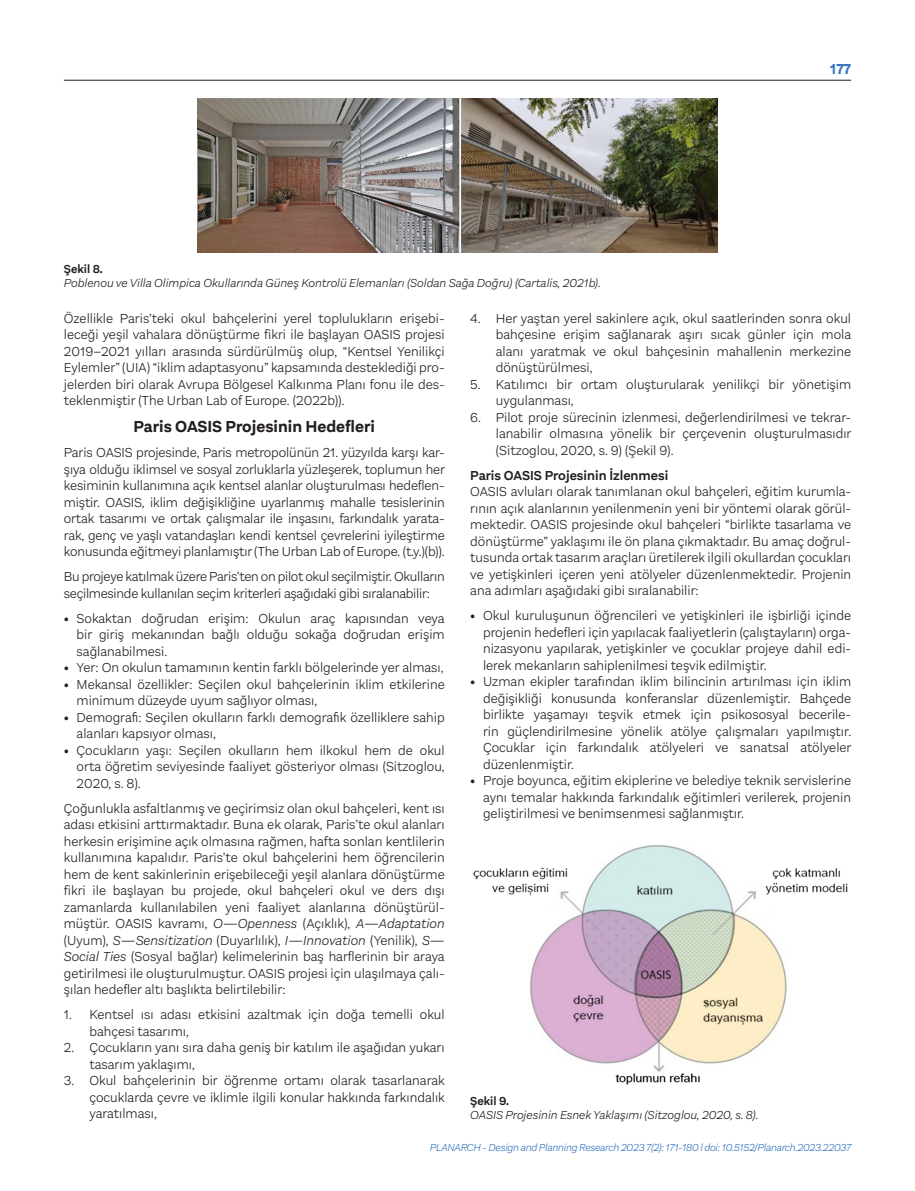
<style>
.page{position:relative;width:915px;height:1191px;background:#fff}
.page>*{position:absolute;margin:0;border:0;box-sizing:border-box;transform-origin:0 0}
.t1{font:700 16.5px "Aestetico";color:#231f20}
.t2{font:700 15px "Aestetico";color:#3876bb}
.t3{font:300 13.5px/16.5px "Aestetico";color:#231f20;text-align:justify}
.t4{font:300 13.5px/16.5px "Aestetico";letter-spacing:-.02em;color:#231f20}
.t5{font:600 13.5px "Aestetico";color:#231f20}
.t6{font:italic 300 12px "Aestetico";color:#231f20}
.t7{font:600 12px "Aestetico";color:#231f20}
.t8{font:italic 300 10.5px "Aestetico";letter-spacing:-.025em;color:#3876bb}
.s1{font-weight:700}
.s2{font-style:italic}
</style>
<div class="page">
<hr style="left:64px;top:80px;width:786px;height:1px;background:#231f20">
<img style="left:198px;top:99px;width:518px;height:153px">
<img style="left:473px;top:845px;width:374px;height:239px">
<p class="t7" style="left:64px;top:262px;width:41px">Şekil 8.</p>
<p class="t6" style="left:64px;top:276px;width:538px">Poblenou ve Villa Olimpica Okullarında Güneş Kontrolü Elemanları (Soldan Sağa Doğru) (Cartalis, 2021b).</p>
<p class="t2" style="left:830px;top:60px;width:22px">177</p>
<p class="t3" style="left:64px;top:310px;width:382px">Özellikle Paris’teki okul bahçelerini yerel toplulukların erişebi&shy;leceği yeşil vahalara dönüştürme fikri ile başlayan OASIS projesi 2019–2021 yılları arasında sürdürülmüş olup, “Kentsel Yenilikçi Eylemler” (UIA) “iklim adaptasyonu” kapsamında desteklediği pro&shy;jelerden biri olarak Avrupa Bölgesel Kalkınma Planı fonu ile des&shy;teklenmiştir (The Urban Lab of Europe. (2022b)).</p>
<p class="t1" style="left:133px;top:417px;width:243px">Paris OASIS Projesinin Hedefleri</p>
<p class="t3" style="left:64px;top:444px;width:382px">Paris OASIS projesinde, Paris metropolünün 21. yüzyılda karşı kar&shy;şıya olduğu iklimsel ve sosyal zorluklarla yüzleşerek, toplumun her kesiminin kullanımına açık kentsel alanlar oluşturulması hedeflen&shy;miştir. OASIS, iklim değişikliğine uyarlanmış mahalle tesislerinin ortak tasarımı ve ortak çalışmalar ile inşasını, farkındalık yarata&shy;rak, genç ve yaşlı vatandaşları kendi kentsel çevrelerini iyileştirme konusunda eğitmeyi planlamıştır (The Urban Lab of Europe. (t.y.)(b)).</p>
<p class="t4" style="left:64px;top:568px;width:382px">Bu projeye katılmak üzere Paris’ten on pilot okul seçilmiştir. Okulların seçilmesinde kullanılan seçim kriterleri aşağıdaki gibi sıralanabilir:</p>
<p class="t3" style="left:77px;top:610px;width:369px;text-indent:-13px"><span class="s1">•</span> Sokaktan doğrudan erişim: Okulun araç kapısından veya bir giriş mekanından bağlı olduğu sokağa doğrudan erişim sağlanabilmesi.</p>
<p class="t3" style="left:64px;top:659px;width:381px"><span class="s1">•</span> Yer: On okulun tamamının kentin farklı bölgelerinde yer alması,</p>
<p class="t3" style="left:77px;top:676px;width:369px;text-indent:-13px"><span class="s1">•</span> Mekansal özellikler: Seçilen okul bahçelerinin iklim etkilerine minimum düzeyde uyum sağlıyor olması,</p>
<p class="t3" style="left:77px;top:709px;width:369px;text-indent:-13px"><span class="s1">•</span> Demografi: Seçilen okulların farklı demografik özelliklere sahip alanları kapsıyor olması,</p>
<p class="t3" style="left:77px;top:742px;width:369px;text-indent:-13px"><span class="s1">•</span> Çocukların yaşı: Seçilen okulların hem ilkokul hem de okul orta öğretim seviyesinde faaliyet gösteriyor olması (Sitzoglou, 2020, s. 8).</p>
<p class="t3" style="left:64px;top:800px;width:382px">Çoğunlukla asfaltlanmış ve geçirimsiz olan okul bahçeleri, kent ısı adası etkisini arttırmaktadır. Buna ek olarak, Paris’te okul alanları herkesin erişimine açık olmasına rağmen, hafta sonları kentlilerin kullanımına kapalıdır. Paris’te okul bahçelerini hem öğrencilerin hem de kent sakinlerinin erişebileceği yeşil alanlara dönüştürme fikri ile başlayan bu projede, okul bahçeleri okul ve ders dışı zamanlarda kullanılabilen yeni faaliyet alanlarına dönüştürül&shy;müştür. OASIS kavramı, <span class="s2">O—Openness</span> (Açıklık), <span class="s2">A—Adaptation </span>(Uyum), <span class="s2">S—Sensitization</span> (Duyarlılık), <span class="s2">I—Innovation</span> (Yenilik), <span class="s2">S— Social Ties</span> (Sosyal bağlar) kelimelerinin baş harflerinin bir araya getirilmesi ile oluşturulmuştur. OASIS projesi için ulaşılmaya çalı&shy;şılan hedefler altı başlıkta belirtilebilir:</p>
<p class="t3" style="left:89px;top:1006px;width:357px;text-indent:-26px">1. Kentsel ısı adası etkisini azaltmak için doğa temelli okul bahçesi tasarımı,</p>
<p class="t3" style="left:89px;top:1039px;width:357px;text-indent:-26px">2. Çocukların yanı sıra daha geniş bir katılım ile aşağıdan yukarı tasarım yaklaşımı,</p>
<p class="t3" style="left:89px;top:1072px;width:357px;text-indent:-26px">3. Okul bahçelerinin bir öğrenme ortamı olarak tasarlanarak çocuklarda çevre ve iklimle ilgili konular hakkında farkındalık yaratılması,</p>
<p class="t3" style="left:495px;top:310px;width:357px;text-indent:-26px">4. Her yaştan yerel sakinlere açık, okul saatlerinden sonra okul bahçesine erişim sağlanarak aşırı sıcak günler için mola alanı yaratmak ve okul bahçesinin mahallenin merkezine dönüştürülmesi,</p>
<p class="t3" style="left:495px;top:376px;width:357px;text-indent:-26px">5. Katılımcı bir ortam oluşturularak yenilikçi bir yönetişim uygulanması,</p>
<p class="t3" style="left:495px;top:409px;width:357px;text-indent:-26px">6. Pilot proje sürecinin izlenmesi, değerlendirilmesi ve tekrar&shy;lanabilir olmasına yönelik bir çerçevenin oluşturulmasıdır (Sitzoglou, 2020, s. 9) (Şekil 9).</p>
<p class="t5" style="left:470px;top:467px;width:199px">Paris OASIS Projesinin İzlenmesi</p>
<p class="t3" style="left:470px;top:483px;width:382px">OASIS avluları olarak tanımlanan okul bahçeleri, eğitim kurumla&shy;rının açık alanlarının yenilenmenin yeni bir yöntemi olarak görül&shy;mektedir. OASIS projesinde okul bahçeleri “birlikte tasarlama ve dönüştürme” yaklaşımı ile ön plana çıkmaktadır. Bu amaç doğrul&shy;tusunda ortak tasarım araçları üretilerek ilgili okullardan çocukları ve yetişkinleri içeren yeni atölyeler düzenlenmektedir. Projenin ana adımları aşağıdaki gibi sıralanabilir:</p>
<p class="t3" style="left:483px;top:607px;width:369px;text-indent:-13px"><span class="s1">•</span> Okul kuruluşunun öğrencileri ve yetişkinleri ile işbirliği içinde projenin hedefleri için yapılacak faaliyetlerin (çalıştayların) orga&shy;nizasyonu yapılarak, yetişkinler ve çocuklar projeye dahil edi&shy;lerek mekanların sahiplenilmesi teşvik edilmiştir.</p>
<p class="t3" style="left:483px;top:673px;width:370px;text-indent:-13px"><span class="s1">•</span> Uzman ekipler tarafından iklim bilincinin artırılması için iklim değişikliği konusunda konferanslar düzenlemiştir. Bahçede birlikte yaşamayı teşvik etmek için psikososyal becerile&shy;rin güçlendirilmesine yönelik atölye çalışmaları yapılmıştır.<br>Çocuklar için farkındalık atölyeleri ve sanatsal atölyeler düzenlenmiştir.</p>
<p class="t3" style="left:483px;top:772px;width:369px;text-indent:-13px"><span class="s1">•</span> Proje boyunca, eğitim ekiplerine ve belediye teknik servislerine aynı temalar hakkında farkındalık eğitimleri verilerek, projenin geliştirilmesi ve benimsenmesi sağlanmıştır.</p>
<p class="t7" style="left:470px;top:1094px;width:40px">Şekil 9.</p>
<p class="t6" style="left:470px;top:1108px;width:290px">OASIS Projesinin Esnek Yaklaşımı (Sitzoglou, 2020, s. 8).</p>
<p class="t8" style="left:430px;top:1141px;width:422px">PLANARCH - Design and Planning Research 2023 7(2): 171-180 l doi: 10.5152/Planarch.2023.22037</p>
</div>
